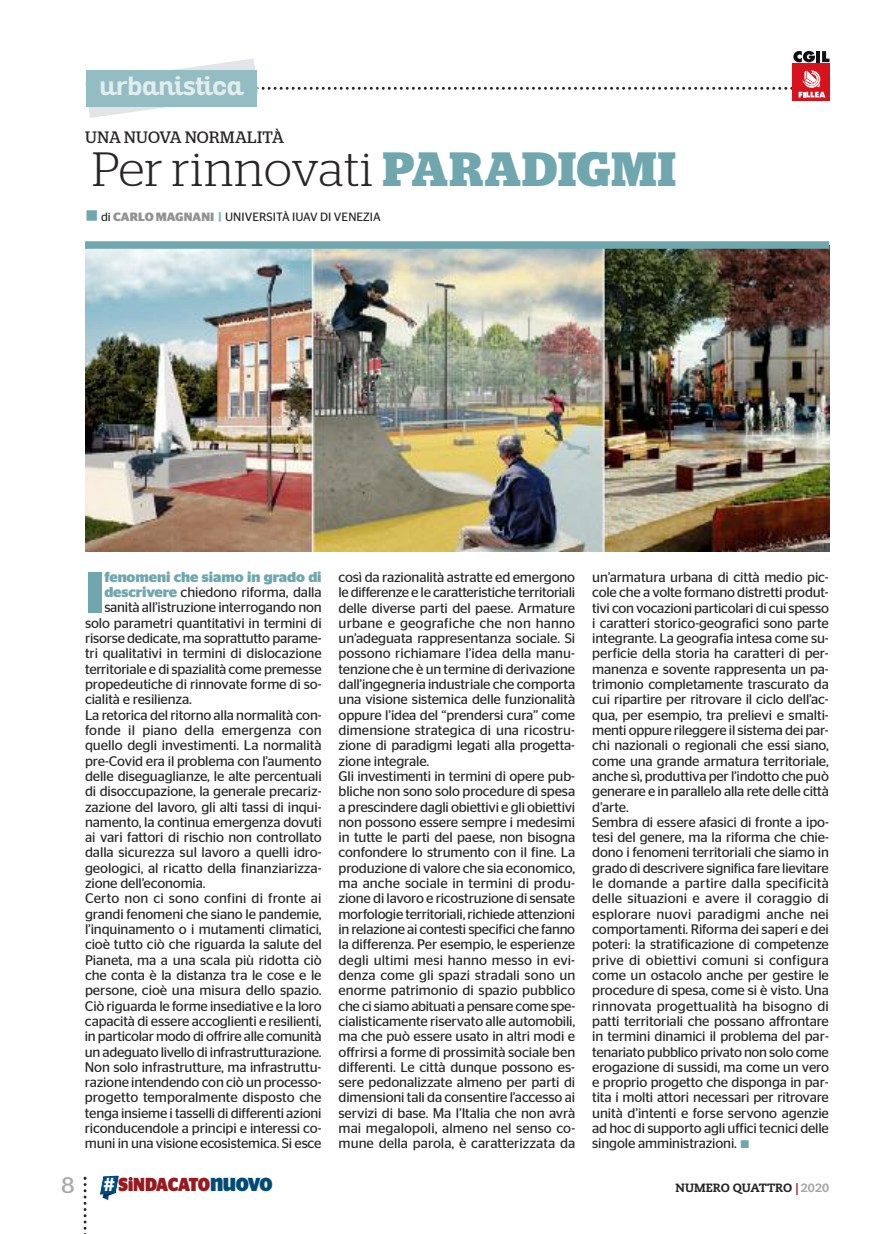
<style>
.page{position:relative;width:893px;height:1234px;background:#fff}
.page>*{position:absolute;margin:0;border:0;box-sizing:border-box;transform-origin:0 0}
.t1{font:700 58.05px "Stag Sans";color:#70a7af}
.t2{font:300 48px "Stag";letter-spacing:.01em;color:#272526}
.t3{font:700 25.5px "Altair";color:#e2edef}
.t4{font:22.5px "Stag";color:#a8a8a8}
.t5{font:900 18.75px "Stag Sans";letter-spacing:-.025em;color:#961b20;scale:.85 1}
.t6{font:16.5px "Stag";letter-spacing:.02em;color:#272526}
.t7{font:700 14.4px "Stag Sans";letter-spacing:-.005em;color:#70a7af}
.t8{font:13.95px/15.3px "Stag Sans";letter-spacing:-.01em;color:#272526}
.t9{font:13.95px "Stag Sans";letter-spacing:.01em;color:#272526}
.t10{font:12px "Stag Sans";letter-spacing:.005em;color:#272526}
.t11{font:800 12px "Caecilia LT Std";color:#272526}
.s1{font-weight:700;color:#70a7af}
.s2{color:#70a7af}
.s3{font-size:11.85px}
.s4{font-weight:700;color:#939293}
.s5{font-weight:900;color:#8db8bf}
.s6{font-weight:700;font-size:14.4px;color:#70a7af}
.s7{font-weight:500;color:#fff}
.s8{font-weight:700;font-size:24.9px;color:#004b76}
.s9{color:#a81e25}
.s10{color:#a8a8a8}
</style>
<div class="page">
<svg style="left:84px;top:1176px;width:3px;height:54px"></svg>
<svg style="left:100px;top:1175px;width:19px;height:24px"></svg>
<div style="left:793px;top:64px;width:37px;height:37px;background:#d6131d"></div>
<img style="left:85px;top:249px;width:744px;height:302px">
<svg style="left:85px;top:51px;width:744px;height:67px"></svg>
<div style="left:87px;top:70px;width:170px;height:36px;background:#94bdc3"></div>
<div style="left:85px;top:241px;width:744px;height:8px;background:#70a7af"></div>
<h3 class="t3" style="left:100px;top:71px;width:145px">urbanistica</h3>
<p class="t6" style="left:85px;top:131px;width:200px">UNA NUOVA NORMALITÀ</p>
<h2 class="t2" style="left:92px;top:153px;width:585px">Per rinnovati <span class="s1">PARADIGMI</span></h2>
<p class="t10" style="left:85px;top:212px;width:297px"><span class="s2">■</span> <span class="s3">di</span> <span class="s4">CARLO MAGNANI</span> <span class="s5">|</span> UNIVERSITÀ IUAV DI VENEZIA</p>
<h1 class="t1" style="left:85px;top:571px;width:21px">I</h1>
<p class="t7" style="left:104px;top:571px;width:219px">fenomeni che siamo in grado di</p>
<p class="t8" style="left:104px;top:585px;width:219px"><span class="s6">descrivere</span> chiedono riforma, dalla</p>
<p class="t8" style="left:104px;top:601px;width:219px">sanità all’istruzione interrogando non</p>
<p class="t8" style="left:85px;top:616px;width:238px">solo parametri quantitativi in termini di</p>
<p class="t8" style="left:85px;top:631px;width:238px">risorse dedicate, ma soprattutto parame-</p>
<p class="t8" style="left:85px;top:647px;width:238px">tri qualitativi in termini di dislocazione</p>
<p class="t8" style="left:85px;top:662px;width:238px">territoriale e di spazialità come premesse</p>
<p class="t8" style="left:85px;top:677px;width:238px">propedeutiche di rinnovate forme di so-</p>
<p class="t8" style="left:85px;top:692px;width:108px">cialità e resilienza.</p>
<p class="t8" style="left:85px;top:708px;width:238px">La retorica del ritorno alla normalità con-</p>
<p class="t9" style="left:85px;top:725px;width:238px">fonde il piano della emergenza con</p>
<p class="t8" style="left:85px;top:738px;width:238px">quello degli investimenti. La normalità</p>
<p class="t8" style="left:85px;top:754px;width:238px">pre-Covid era il problema con l’aumento</p>
<p class="t8" style="left:85px;top:769px;width:238px">delle diseguaglianze, le alte percentuali</p>
<p class="t8" style="left:85px;top:784px;width:238px">di disoccupazione, la generale precariz-</p>
<p class="t8" style="left:85px;top:800px;width:238px">zazione del lavoro, gli alti tassi di inqui-</p>
<p class="t8" style="left:85px;top:815px;width:238px">namento, la continua emergenza dovuti</p>
<p class="t8" style="left:85px;top:830px;width:238px">ai vari fattori di rischio non controllato</p>
<p class="t8" style="left:85px;top:845px;width:238px">dalla sicurezza sul lavoro a quelli idro-</p>
<p class="t8" style="left:85px;top:861px;width:238px">geologici, al ricatto della finanziarizza-</p>
<p class="t8" style="left:85px;top:876px;width:122px">zione dell’economia.</p>
<p class="t9" style="left:85px;top:893px;width:238px">Certo non ci sono confini di fronte ai</p>
<p class="t8" style="left:85px;top:907px;width:238px">grandi fenomeni che siano le pandemie,</p>
<p class="t8" style="left:85px;top:922px;width:238px">l’inquinamento o i mutamenti climatici,</p>
<p class="t8" style="left:85px;top:937px;width:238px">cioè tutto ciò che riguarda la salute del</p>
<p class="t8" style="left:85px;top:953px;width:238px">Pianeta, ma a una scala più ridotta ciò</p>
<p class="t8" style="left:85px;top:968px;width:238px">che conta è la distanza tra le cose e le</p>
<p class="t8" style="left:85px;top:983px;width:238px">persone, cioè una misura dello spazio.</p>
<p class="t8" style="left:85px;top:998px;width:238px">Ciò riguarda le forme insediative e la loro</p>
<p class="t8" style="left:85px;top:1014px;width:238px">capacità di essere accoglienti e resilienti,</p>
<p class="t8" style="left:85px;top:1029px;width:238px">in particolar modo di offrire alle comunità</p>
<p class="t8" style="left:85px;top:1044px;width:238px">un adeguato livello di infrastrutturazione.</p>
<p class="t8" style="left:85px;top:1060px;width:238px">Non solo infrastrutture, ma infrastruttu-</p>
<p class="t8" style="left:85px;top:1075px;width:238px">razione intendendo con ciò un processo-</p>
<p class="t8" style="left:85px;top:1090px;width:238px">progetto temporalmente disposto che</p>
<p class="t8" style="left:85px;top:1106px;width:238px">tenga insieme i tasselli di differenti azioni</p>
<p class="t8" style="left:85px;top:1121px;width:238px">riconducendole a principi e interessi co-</p>
<p class="t8" style="left:85px;top:1136px;width:238px">muni in una visione ecosistemica. Si esce</p>
<p class="t8" style="left:339px;top:570px;width:238px">così da razionalità astratte ed emergono le differenze e le caratteristiche territoriali delle diverse parti del paese. Armature urbane e geografiche che non hanno un’adeguata rappresentanza sociale. Si possono richiamare l’idea della manu&shy;tenzione che è un termine di derivazione dall’ingegneria industriale che comporta una visione sistemica delle funzionalità oppure l’idea del “prendersi cura” come dimensione strategica di una ricostru&shy;zione di paradigmi legati alla progetta&shy;zione integrale.<br>Gli investimenti in termini di opere pub&shy;bliche non sono solo procedure di spesa a prescindere dagli obiettivi e gli obiettivi non possono essere sempre i medesimi in tutte le parti del paese, non bisogna confondere lo strumento con il fine. La produzione di valore che sia economico, ma anche sociale in termini di produ&shy;zione di lavoro e ricostruzione di sensate morfologie territoriali, richiede attenzioni in relazione ai contesti specifici che fanno la differenza. Per esempio, le esperienze degli ultimi mesi hanno messo in evi&shy;denza come gli spazi stradali sono un enorme patrimonio di spazio pubblico che ci siamo abituati a pensare come spe&shy;cialisticamente riservato alle automobili, ma che può essere usato in altri modi e offrirsi a forme di prossimità sociale ben differenti. Le città dunque possono es&shy;sere pedonalizzate almeno per parti di dimensioni tali da consentire l’accesso ai servizi di base. Ma l’Italia che non avrà mai megalopoli, almeno nel senso co&shy;mune della parola, è caratterizzata da</p>
<p class="t8" style="left:592px;top:570px;width:238px">un’armatura urbana di città medio pic&shy;cole che a volte formano distretti produt&shy;tivi con vocazioni particolari di cui spesso i caratteri storico-geografici sono parte integrante. La geografia intesa come su&shy;perficie della storia ha caratteri di per&shy;manenza e sovente rappresenta un pa&shy;trimonio completamente trascurato da cui ripartire per ritrovare il ciclo dell’ac&shy;qua, per esempio, tra prelievi e smalti&shy;menti oppure rileggere il sistema dei par&shy;chi nazionali o regionali che essi siano, come una grande armatura territoriale, anche sì, produttiva per l’indotto che può generare e in parallelo alla rete delle città d’arte.<br>Sembra di essere afasici di fronte a ipo&shy;tesi del genere, ma la riforma che chie&shy;dono i fenomeni territoriali che siamo in grado di descrivere significa fare lievitare le domande a partire dalla specificità delle situazioni e avere il coraggio di esplorare nuovi paradigmi anche nei comportamenti. Riforma dei saperi e dei poteri: la stratificazione di competenze prive di obiettivi comuni si configura come un ostacolo anche per gestire le procedure di spesa, come si è visto. Una rinnovata progettualità ha bisogno di patti territoriali che possano affrontare in termini dinamici il problema del par&shy;tenariato pubblico privato non solo come erogazione di sussidi, ma come un vero e proprio progetto che disponga in par&shy;tita i molti attori necessari per ritrovare unità d’intenti e forse servono agenzie ad hoc di supporto agli uffici tecnici delle singole amministrazioni. <span class="s2">■</span></p>
<h3 class="t4" style="left:61px;top:1176px;width:14px">8</h3>
<h3 class="t5" style="left:104px;top:1177px;width:200px"><span class="s7">#</span> SiNDACATO<span class="s8">nuovo</span></h3>
<p class="t11" style="left:676px;top:1182px;width:155px">NUMERO QUATTRO <span class="s9">|</span> <span class="s10">2020</span></p>
</div>
